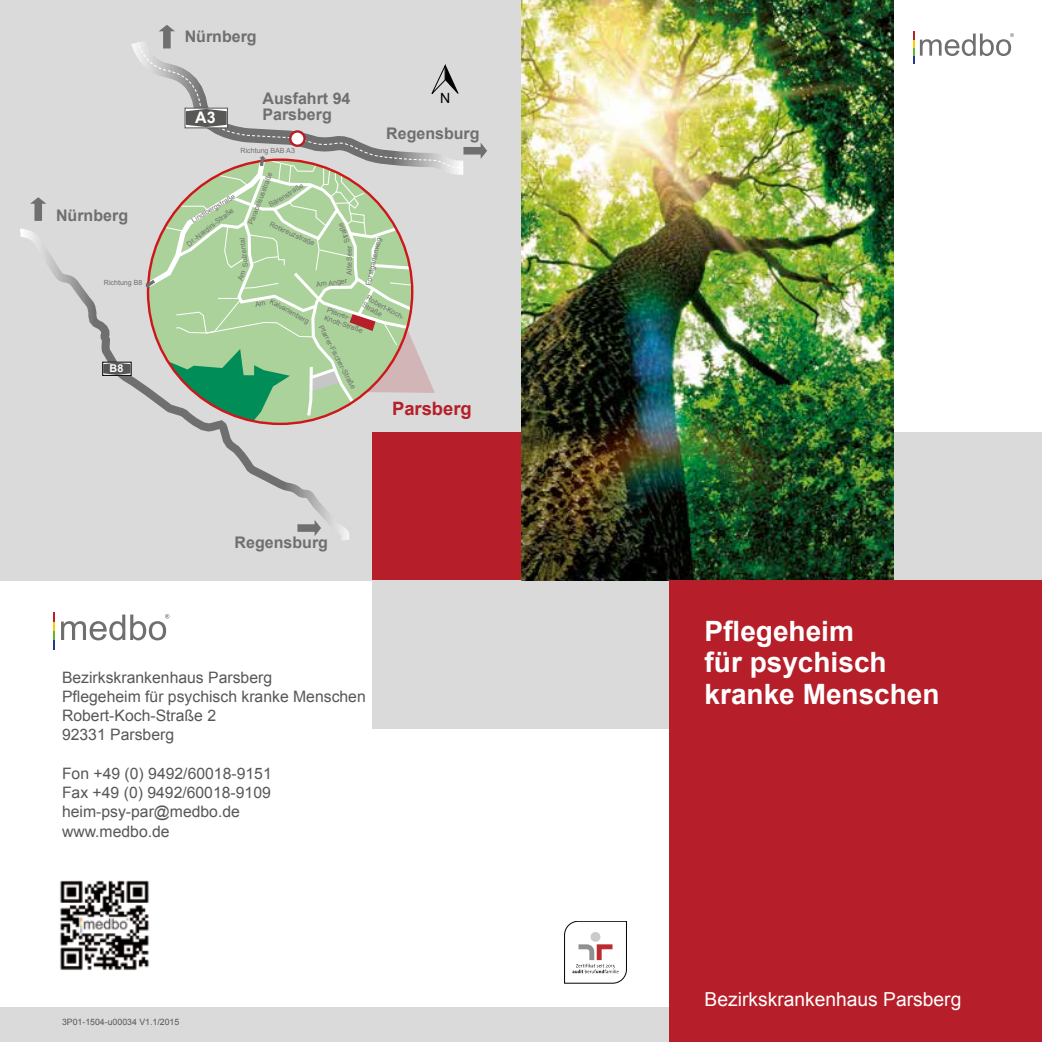
<style>
.page{position:relative;width:1042px;height:1042px;background:#fff}
.page>*{position:absolute;margin:0;border:0;box-sizing:border-box;transform-origin:0 0}
.t1{font:700 28px/31.5px "Arial";color:#fff}
.t2{font:19.25px "Arial";color:#fff}
.t3{font:700 18.38px "Arial";color:#b61f29}
.t4{font:700 15.92px "Arial";color:#706f6f}
.t5{font:700 15.92px "Arial";color:#fff}
.t6{font:15.75px/19.2px "Arial";color:#575756}
.t7{font:14px "Arial";color:#000}
.t8{font:700 10.67px "Arial";color:#fff}
.t9{font:8.75px "Arial";color:#575756}
.t10{font:7px/8px "Arial";color:#706f6f}
</style>
<div class="page">
<div style="left:0;top:0;width:521px;height:580px;background:#dadada"></div>
<div style="left:372px;top:432px;width:149px;height:148px;background:#b61f29"></div>
<div style="left:0;top:1007px;width:670px;height:35px;background:#dadada"></div>
<div style="left:521px;top:432px;width:521px;height:173px;background:#dadada"></div>
<div style="left:521px;top:580px;width:149px;height:149px;background:#dadada"></div>
<img style="left:521px;top:0;width:372px;height:580px">
<div style="left:670px;top:580px;width:372px;height:462px;background:#b61f29"></div>
<svg style="left:913px;top:32px;width:1px;height:32px"></svg>
<svg style="left:920px;top:33px;width:94px;height:23px"></svg>
<svg style="left:53px;top:612px;width:2px;height:37px"></svg>
<svg style="left:61px;top:614px;width:108px;height:26px"></svg>
<img style="left:60px;top:880px;width:89px;height:90px">
<div style="left:372px;top:580px;width:149px;height:149px;background:#dadada"></div>
<svg style="left:20px;top:229px;width:329px;height:312px"></svg>
<svg style="left:297px;top:520px;width:24px;height:16px"></svg>
<svg style="left:30px;top:197px;width:16px;height:24px"></svg>
<div style="left:102px;top:362px;width:29px;height:14px;border:1px solid #000"></div>
<svg style="left:103px;top:363px;width:28px;height:12px"></svg>
<svg style="left:564px;top:921px;width:63px;height:62px"></svg>
<svg style="left:137px;top:25px;width:350px;height:397px"></svg>
<h3 class="t4" style="left:56px;top:204px;width:74px">Nürnberg</h3>
<p class="t10" style="left:104px;top:278px;width:40px">Richtung B8</p>
<h3 class="t8" style="left:110px;top:361px;width:15px">B8</h3>
<h3 class="t4" style="left:185px;top:25px;width:74px">Nürnberg</h3>
<h3 class="t4" style="left:262px;top:88px;width:90px">Ausfahrt 94</h3>
<h3 class="t5" style="left:195px;top:107px;width:22px">A3</h3>
<h3 class="t4" style="left:262px;top:103px;width:71px">Parsberg</h3>
<p class="t10" style="left:241px;top:147px;width:56px">Richtung BAB A3</p>
<h3 class="t7" style="left:440px;top:89px;width:12px">N</h3>
<h3 class="t4" style="left:386px;top:123px;width:95px">Regensburg</h3>
<p class="t10" style="left:247px;top:223px;width:57px;rotate:-69deg">Paracelsusstraße</p>
<p class="t10" style="left:267px;top:202px;width:40px;rotate:-31deg">Bärenstraße</p>
<p class="t10" style="left:190px;top:217px;width:51px;rotate:-31deg">Lindlbergstraße</p>
<p class="t10" style="left:185px;top:241px;width:59px;rotate:-38deg">Dr.-Nardini-Straße</p>
<p class="t10" style="left:272px;top:220px;width:50px;rotate:24deg">Rotkreuzstraße</p>
<p class="t10" style="left:344px;top:244px;width:23px;rotate:-110deg">Straße</p>
<p class="t10" style="left:345px;top:275px;width:31px;rotate:-90deg">Alte Seer</p>
<p class="t10" style="left:364px;top:284px;width:51px;rotate:-77deg">Forstgartenweg</p>
<p class="t10" style="left:242px;top:267px;width:31px;rotate:-97deg">Sulzental</p>
<p class="t10" style="left:316px;top:281px;width:33px;rotate:-7deg">Am Anger</p>
<p class="t10" style="left:272px;top:297px;width:45px;rotate:29deg">Kalvarienberg</p>
<p class="t10" style="left:369px;top:294px;width:48px;rotate:29deg">Robert-Koch-<br>Straße</p>
<p class="t10" style="left:328px;top:306px;width:42px;rotate:19deg">Pfarrer-<br>Knott-Straße</p>
<p class="t10" style="left:324px;top:324px;width:72px;rotate:62deg">Pfarrer-Fischer-Straße</p>
<h3 class="t3" style="left:392px;top:396px;width:81px">Parsberg</h3>
<h3 class="t4" style="left:235px;top:531px;width:95px">Regensburg</h3>
<h3 class="t6" style="left:62px;top:667px;width:305px">Bezirkskrankenhaus Parsberg<br>Pflegeheim für psychisch kranke Menschen<br>Robert-Koch-Straße 2<br>92331 Parsberg</h3>
<h3 class="t6" style="left:62px;top:764px;width:211px">Fon +49 (0) 9492/60018-9151<br>Fax +49 (0) 9492/60018-9109 heim-psy-par@medbo.de www.medbo.de</h3>
<p class="t9" style="left:62px;top:1016px;width:119px">3P01-1504-u00034 V1.1/2015</p>
<h1 class="t1" style="left:704px;top:616px;width:236px">Pflegeheim<br>für psychisch kranke Menschen</h1>
<h2 class="t2" style="left:704px;top:987px;width:258px">Bezirkskrankenhaus Parsberg</h2>
</div>
